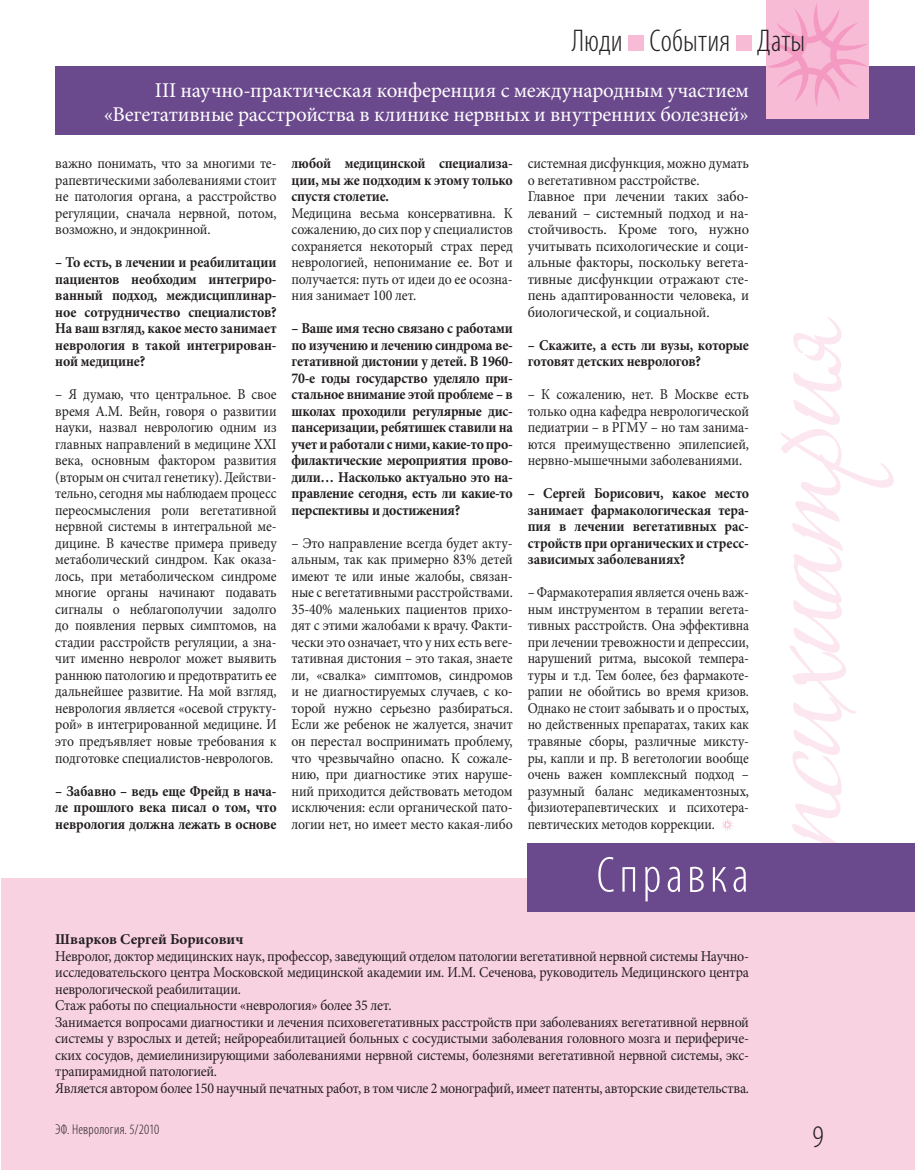
<style>
.page{position:relative;width:915px;height:1170px;background:#fff}
.page>*{position:absolute;margin:0;border:0;box-sizing:border-box;transform-origin:0 0}
.t1{font:300 condensed 51px "Myriad Pro";letter-spacing:.09em;color:#fff}
.t2{font:300 condensed 31.5px "Myriad Pro";letter-spacing:.005em;color:#231f20}
.t3{font:21px/24px "Minion Pro";letter-spacing:-.005em;color:#fff;text-align:right}
.t4{font:15px/16.5px "Minion Pro";letter-spacing:-.015em;color:#231f20;text-align:justify;scale:.92 1}
.t5{font:700 15px/16.5px "Minion Pro";letter-spacing:-.01em;color:#231f20;text-align:justify;scale:.92 1}
.t6{font:15px/16.5px "Minion Pro";letter-spacing:-.015em;color:#231f20;text-align:justify;scale:.91 1}
.t7{font:15px/16.5px "Minion Pro";letter-spacing:-.015em;color:#231f20;scale:.93 1}
.t8{font:15px/16.5px "Minion Pro";letter-spacing:-.015em;color:#231f20;text-align:justify;scale:.9 1}
.t9{font:700 15px "Minion Pro";letter-spacing:-.01em;color:#231f20}
.t10{font:300 condensed 14.25px "Myriad Pro";letter-spacing:.015em;color:#231f20}
</style>
<div class="page">
<div style="left:55px;top:67px;width:859px;height:68px;background:#6b498d"></div>
<div style="left:2px;top:878px;width:912px;height:291px;background:#f9d2e2"></div>
<div style="left:765px;top:0;width:102px;height:119px;background:#f7bbd6"></div>
<svg style="left:765px;top:3px;width:102px;height:105px"></svg>
<div style="left:628px;top:35px;width:16px;height:16px;background:#f7bbd6"></div>
<div style="left:735px;top:35px;width:16px;height:16px;background:#f7bbd6"></div>
<svg style="left:781px;top:317px;width:112px;height:526px"></svg>
<div style="left:527px;top:843px;width:387px;height:68px;background:#6b498d"></div>
<svg style="left:721px;top:819px;width:12px;height:12px"></svg>
<h2 class="t2" style="left:571px;top:22px;width:235px">Люди События Даты</h2>
<h3 class="t3" style="left:104px;top:78px;width:646px">III научно-практическая конференция с международным участием «Вегетативные расстройства в клинике нервных и внутренних болезней»</h3>
<p class="t4" style="left:55px;top:155px;width:242px">важно понимать, что за многими те&shy;рапевтическими заболеваниями стоит не патология органа, а расстройство регуляции, сначала нервной, потом, возможно, и эндокринной.</p>
<p class="t5" style="left:55px;top:254px;width:242px">– То есть, в лечении и реабилитации пациентов необходим интегриро&shy;ванный подход, междисциплинар&shy;ное сотрудничество специалистов?<br>На ваш взгляд, какое место занимает неврология в такой интегрирован&shy;ной медицине?</p>
<p class="t6" style="left:55px;top:386px;width:244px">– Я думаю, что центральное. В свое время А.М. Вейн, говоря о развитии науки, назвал неврологию одним из главных направлений в медицине XXI века, основным фактором развития (вторым он считал генетику). Действи&shy;тельно, сегодня мы наблюдаем процесс переосмысления роли вегетативной нервной системы в интегральной ме&shy;дицине. В качестве примера приведу метаболический синдром. Как оказа&shy;лось, при метаболическом синдроме многие органы начинают подавать сигналы о неблагополучии задолго до появления первых симптомов, на стадии расстройств регуляции, а зна&shy;чит именно невролог может выявить раннюю патологию и предотвратить ее дальнейшее развитие. На мой взгляд, неврология является «осевой структу&shy;рой» в интегрированной медицине. И это предъявляет новые требования к подготовке специалистов-неврологов.</p>
<p class="t5" style="left:55px;top:782px;width:242px">– Забавно – ведь еще Фрейд в нача&shy;ле прошлого века писал о том, что неврология должна лежать в основе</p>
<p class="t5" style="left:291px;top:155px;width:242px">любой медицинской специализа&shy;ции, мы же подходим к этому только спустя столетие.</p>
<p class="t4" style="left:291px;top:205px;width:242px">Медицина весьма консервативна. К сожалению, до сих пор у специалистов сохраняется некоторый страх перед неврологией, непонимание ее. Вот и получается: путь от идеи до ее осозна&shy;ния занимает 100 лет.</p>
<p class="t5" style="left:291px;top:320px;width:242px">– Ваше имя тесно связано с работами по изучению и лечению синдрома ве&shy;гетативной дистонии у детей. В 1960- 70-е годы государство уделяло при&shy;стальное внимание этой проблеме – в школах проходили регулярные дис&shy;пансеризации, ребятишек ставили на учет и работали с ними, какие-то про&shy;филактические мероприятия прово&shy;дили… Насколько актуально это на&shy;правление сегодня, есть ли какие-то перспективы и достижения?</p>
<p class="t4" style="left:291px;top:535px;width:242px">– Это направление всегда будет акту&shy;альным, так как примерно 83% детей имеют те или иные жалобы, связан&shy;ные с вегетативными расстройствами.<br>35-40% маленьких пациентов прихо&shy;дят с этими жалобами к врачу. Факти&shy;чески это означает, что у них есть веге&shy;тативная дистония – это такая, знаете ли, «свалка» симптомов, синдромов и не диагностируемых случаев, с ко&shy;торой нужно серьезно разбираться.<br>Если же ребенок не жалуется, значит он перестал воспринимать проблему, что чрезвычайно опасно. К сожале&shy;нию, при диагностике этих наруше&shy;ний приходится действовать методом исключения: если органической пато&shy;логии нет, но имеет место какая-либо</p>
<p class="t4" style="left:527px;top:155px;width:242px;text-align:left">системная дисфункция, можно думать о вегетативном расстройстве.<br>Главное при лечении таких забо&shy;леваний – системный подход и на&shy;стойчивость. Кроме того, нужно учитывать психологические и соци&shy;альные факторы, поскольку вегета&shy;тивные дисфункции отражают сте&shy;пень адаптированности человека, и биологической, и социальной.</p>
<p class="t5" style="left:527px;top:336px;width:242px">– Скажите, а есть ли вузы, которые готовят детских неврологов?</p>
<p class="t4" style="left:527px;top:386px;width:242px">– К сожалению, нет. В Москве есть только одна кафедра неврологической педиатрии – в РГМУ – но там занима&shy;ются преимущественно эпилепсией, нервно-мышечными заболеваниями.</p>
<p class="t5" style="left:527px;top:485px;width:242px">– Сергей Борисович, какое место занимает фармакологическая тера&shy;пия в лечении вегетативных рас&shy;стройств при органических и стресс&shy;зависимых заболеваниях?</p>
<p class="t8" style="left:527px;top:584px;width:247px">– Фармакотерапия является очень важ&shy;ным инструментом в терапии вегета&shy;тивных расстройств. Она эффективна при лечении тревожности и депрессии, нарушений ритма, высокой темпера&shy;туры и т.д. Тем более, без фармакоте&shy;рапии не обойтись во время кризов.<br>Однако не стоит забывать и о простых, но действенных препаратах, таких как травяные сборы, различные миксту&shy;ры, капли и пр. В вегетологии вообще очень важен комплексный подход – разумный баланс медикаментозных, физиотерапевтических и психотера&shy;певтических методов коррекции.</p>
<h1 class="t1" style="left:596px;top:844px;width:154px">Справка</h1>
<p class="t9" style="left:55px;top:928px;width:189px">Шварков Сергей Борисович</p>
<p class="t7" style="left:55px;top:947px;width:747px">Невролог, доктор медицинских наук, профессор, заведующий отделом патологии вегетативной нервной системы Научно&shy;исследовательского центра Московской медицинской академии им. И.М. Сеченова, руководитель Медицинского центра неврологической реабилитации.<br>Стаж работы по специальности «неврология» более 35 лет.<br>Занимается вопросами диагностики и лечения психовегетативных расстройств при заболеваниях вегетативной нервной системы у взрослых и детей; нейрореабилитацией больных с сосудистыми заболевания головного мозга и перифериче&shy;ских сосудов, демиелинизирующими заболеваниями нервной системы, болезнями вегетативной нервной системы, экс&shy;трапирамидной патологией.<br>Является автором более 150 научный печатных работ, в том числе 2 монографий, имеет патенты, авторские свидетельства.</p>
<p class="t10" style="left:55px;top:1120px;width:105px">ЭФ. Неврология. 5/2010</p>
<h2 class="t2" style="left:812px;top:1117px;width:13px">9</h2>
</div>
